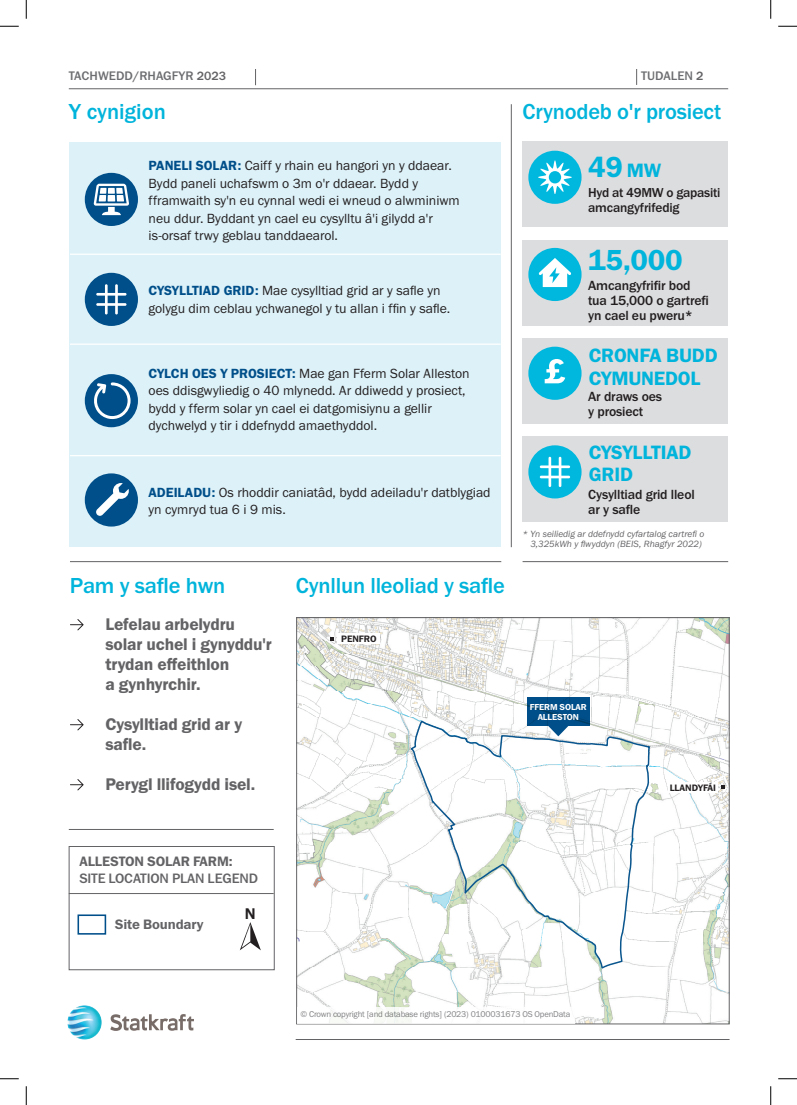
<style>
.page{position:relative;width:797px;height:1105px;background:#fff}
.page>*{position:absolute;margin:0;border:0;box-sizing:border-box;transform-origin:0 0}
.t1{font:30px "Franklin Gothic URW Dem";letter-spacing:-.01em;color:#00b4db}
.t2{font:500 22.5px "Franklin Gothic URW";letter-spacing:-.01em;color:#00b4db}
.t3{font:20px/22.5px "Franklin Gothic URW Dem";letter-spacing:-.01em;color:#00b4db}
.t4{font:17.5px/20px "Franklin Gothic URW Dem";letter-spacing:-.01em;color:#636366}
.t5{font:600 15.62px "Franklin Gothic ITC";color:#231f20}
.t6{font:13.75px/17.5px "Franklin Gothic URW Boo";color:#231f20}
.t7{font:500 13.75px/15px "Franklin Gothic URW";letter-spacing:-.01em;color:#231f20}
.t8{font:600 13.75px "Franklin Gothic ITC";letter-spacing:-.01em;color:#636366}
.t9{font:500 13.75px "Franklin Gothic ITC";letter-spacing:-.01em;color:#636366}
.t10{font:500 13.5px/15px "Franklin Gothic URW";letter-spacing:-.015em;color:#231f20}
.t11{font:500 12.5px "Franklin Gothic ITC";color:#6c6d70}
.t12{font:9.38px/10px "Franklin Gothic URW Boo Ita";color:#636366;text-align:center}
.t13{font:600 9.38px "Franklin Gothic ITC";letter-spacing:-.01em;color:#231f20}
.t14{font:8.75px "Franklin Gothic URW Boo";letter-spacing:-.02em;color:#6c6d70}
.t15{font:600 8.75px/10px "Franklin Gothic ITC";letter-spacing:-.01em;color:#fff;text-align:center}
.s1{font-family:"Franklin Gothic URW";color:#636366}
.s2{font-size:20px}
.s3{font-family:"Franklin Gothic URW Dem";color:#004f8a}
</style>
<div class="page">
<div style="left:69px;top:142px;width:432px;height:405px;background:#dcf1f8"></div>
<hr style="left:70px;top:455px;width:430px;height:1px;background:#fff">
<hr style="left:70px;top:344px;width:430px;height:1px;background:#fff">
<hr style="left:70px;top:254px;width:430px;height:1px;background:#fff">
<div style="left:85px;top:273px;width:53px;height:53px;background:#004f8a;border-radius:50%"></div>
<hr style="left:105px;top:284px;width:3px;height:30px;background:#fff">
<hr style="left:115px;top:284px;width:3px;height:30px;background:#fff">
<hr style="left:96px;top:293px;width:30px;height:3px;background:#fff">
<hr style="left:96px;top:303px;width:30px;height:3px;background:#fff">
<div style="left:85px;top:473px;width:53px;height:54px;background:#004f8a;border-radius:50%"></div>
<svg style="left:96px;top:483px;width:33px;height:33px"></svg>
<div style="left:85px;top:173px;width:53px;height:53px;background:#004f8a;border-radius:50%"></div>
<svg style="left:94px;top:184px;width:35px;height:31px"></svg>
<div style="left:85px;top:374px;width:53px;height:53px;background:#004f8a;border-radius:50%"></div>
<svg style="left:94px;top:382px;width:37px;height:37px"></svg>
<hr style="left:296px;top:1039px;width:433px;height:1px;background:#636366">
<svg style="left:110px;top:1014px;width:84px;height:17px"></svg>
<img style="left:67px;top:1005px;width:35px;height:34px;border-radius:17px">
<hr style="left:511px;top:104px;width:1px;height:443px;background:#636366">
<div style="left:522px;top:142px;width:206px;height:85px;background:#dcdddf"></div>
<div style="left:528px;top:151px;width:53px;height:53px;background:#00b8de;border-radius:50%"></div>
<svg style="left:538px;top:160px;width:34px;height:34px"></svg>
<div style="left:522px;top:338px;width:206px;height:85px;background:#dcdddf"></div>
<div style="left:528px;top:347px;width:53px;height:53px;background:#00b8de;border-radius:50%"></div>
<svg style="left:544px;top:359px;width:21px;height:24px"></svg>
<hr style="left:69px;top:88px;width:659px;height:1px;background:#636366">
<svg style="left:636px;top:69px;width:1px;height:16px"></svg>
<svg style="left:255px;top:69px;width:1px;height:16px"></svg>
<div style="left:522px;top:240px;width:206px;height:85px;background:#dcdddf"></div>
<div style="left:528px;top:248px;width:53px;height:53px;background:#00b8de;border-radius:50%"></div>
<svg style="left:538px;top:258px;width:33px;height:29px"></svg>
<div style="left:522px;top:436px;width:206px;height:85px;background:#dcdddf"></div>
<div style="left:528px;top:445px;width:53px;height:53px;background:#00b8de;border-radius:50%"></div>
<hr style="left:548px;top:457px;width:3px;height:30px;background:#fff">
<hr style="left:558px;top:457px;width:3px;height:30px;background:#fff">
<hr style="left:540px;top:465px;width:30px;height:3px;background:#fff">
<hr style="left:540px;top:476px;width:30px;height:2px;background:#fff">
<svg style="left:70px;top:619px;width:14px;height:11px"></svg>
<svg style="left:70px;top:719px;width:14px;height:11px"></svg>
<svg style="left:70px;top:779px;width:14px;height:11px"></svg>
<hr style="left:69px;top:829px;width:205px;height:1px;background:#636366">
<svg style="left:298px;top:619px;width:429px;height:403px"></svg>
<div style="left:297px;top:1007px;width:277px;height:16px;background:#fff"></div>
<svg style="left:330px;top:637px;width:4px;height:3px"></svg>
<div style="left:338px;top:633px;width:42px;height:11px;background:#fff"></div>
<div style="left:527px;top:697px;width:62px;height:29px;background:#004f8a"></div>
<svg style="left:548px;top:715px;width:20px;height:21px"></svg>
<div style="left:69px;top:846px;width:205px;height:124px;background:#fff;border:1px solid #636366"></div>
<div style="left:77px;top:914px;width:29px;height:21px;border:2px solid #004f8a"></div>
<hr style="left:69px;top:893px;width:205px;height:1px;background:#636366">
<svg style="left:240px;top:922px;width:21px;height:28px"></svg>
<hr style="left:70px;top:561px;width:431px;height:1px;background:#636366">
<hr style="left:522px;top:561px;width:206px;height:1px;background:#636366">
<svg style="left:721px;top:785px;width:3px;height:4px"></svg>
<div style="left:668px;top:782px;width:50px;height:10px;background:#fff"></div>
<svg style="left:0;top:25px;width:19px;height:2px"></svg>
<svg style="left:778px;top:25px;width:19px;height:2px"></svg>
<svg style="left:0;top:1078px;width:19px;height:1px"></svg>
<svg style="left:778px;top:1078px;width:19px;height:1px"></svg>
<svg style="left:25px;top:0;width:2px;height:19px"></svg>
<svg style="left:25px;top:1086px;width:2px;height:19px"></svg>
<svg style="left:770px;top:0;width:1px;height:19px"></svg>
<svg style="left:770px;top:1086px;width:1px;height:19px"></svg>
<p class="t11" style="left:69px;top:68px;width:159px">TACHWEDD/RHAGFYR <span class="s1">2023</span></p>
<p class="t11" style="left:641px;top:68px;width:64px">TUDALEN <span class="s1">2</span></p>
<p class="t2" style="left:69px;top:98px;width:99px">Y cynigion</p>
<p class="t2" style="left:522px;top:98px;width:200px">Crynodeb o'r prosiect</p>
<p class="t1" style="left:588px;top:149px;width:74px">49 <span class="s2">MW</span></p>
<p class="t10" style="left:588px;top:185px;width:134px">Hyd at 49MW o gapasiti amcangyfrifedig</p>
<p class="t6" style="left:148px;top:156px;width:313px"><span class="s3">PANELI SOLAR:</span> Caiff y rhain eu hangori yn y ddaear.<br>Bydd paneli uchafswm o 3m o'r ddaear. Bydd y fframwaith sy'n eu cynnal wedi ei wneud o alwminiwm neu ddur. Byddant yn cael eu cysylltu â'i gilydd a'r is-orsaf trwy geblau tanddaearol.</p>
<p class="t6" style="left:148px;top:281px;width:303px"><span class="s3">CYSYLLTIAD GRID:</span> Mae cysylltiad grid ar y safle yn golygu dim ceblau ychwanegol y tu allan i ffin y safle.</p>
<p class="t6" style="left:148px;top:364px;width:323px"><span class="s3">CYLCH OES Y PROSIECT:</span> Mae gan Fferm Solar Alleston oes ddisgwyliedig o 40 mlynedd. Ar ddiwedd y prosiect, bydd y fferm solar yn cael ei datgomisiynu a gellir dychwelyd y tir i ddefnydd amaethyddol.</p>
<p class="t6" style="left:148px;top:483px;width:343px"><span class="s3">ADEILADU:</span> Os rhoddir caniatâd, bydd adeiladu'r datblygiad yn cymryd tua 6 i 9 mis.</p>
<p class="t2" style="left:70px;top:571px;width:157px">Pam y safle hwn</p>
<p class="t4" style="left:105px;top:614px;width:168px">Lefelau arbelydru solar uchel i gynyddu'r trydan effeithlon<br>a gynhyrchir.</p>
<p class="t4" style="left:105px;top:714px;width:138px">Cysylltiad grid ar y safle.</p>
<p class="t4" style="left:105px;top:774px;width:151px">Perygl llifogydd isel.</p>
<p class="t2" style="left:296px;top:571px;width:211px">Cynllun lleoliad y safle</p>
<p class="t13" style="left:341px;top:633px;width:37px">PENFRO</p>
<p class="t1" style="left:588px;top:242px;width:96px">15,000</p>
<p class="t7" style="left:588px;top:278px;width:122px">Amcangyfrifir bod tua 15,000 o gartrefi yn cael eu pweru*</p>
<p class="t3" style="left:589px;top:344px;width:130px">CRONFA BUDD<br>CYMUNEDOL</p>
<p class="t7" style="left:588px;top:389px;width:76px">Ar draws oes y prosiect</p>
<p class="t3" style="left:589px;top:440px;width:104px">CYSYLLTIAD<br>GRID</p>
<p class="t7" style="left:588px;top:487px;width:108px">Cysylltiad grid lleol ar y safle</p>
<p class="t12" style="left:522px;top:529px;width:183px">* Yn seiliedig ar ddefnydd cyfartalog cartrefi o<br>3,325kWh y flwyddyn (BEIS, Rhagfyr 2022)</p>
<p class="t15" style="left:529px;top:702px;width:59px">FFERM SOLAR<br>ALLESTON</p>
<p class="t13" style="left:669px;top:782px;width:48px">LLANDYFÁI</p>
<p class="t8" style="left:79px;top:852px;width:155px">ALLESTON SOLAR FARM:</p>
<p class="t9" style="left:79px;top:870px;width:180px">SITE LOCATION PLAN LEGEND</p>
<p class="t8" style="left:115px;top:916px;width:90px">Site Boundary</p>
<p class="t5" style="left:245px;top:904px;width:12px">N</p>
<p class="t14" style="left:300px;top:1008px;width:271px">© Crown copyright [and database rights] (2023) 0100031673 OS OpenData</p>
</div>
